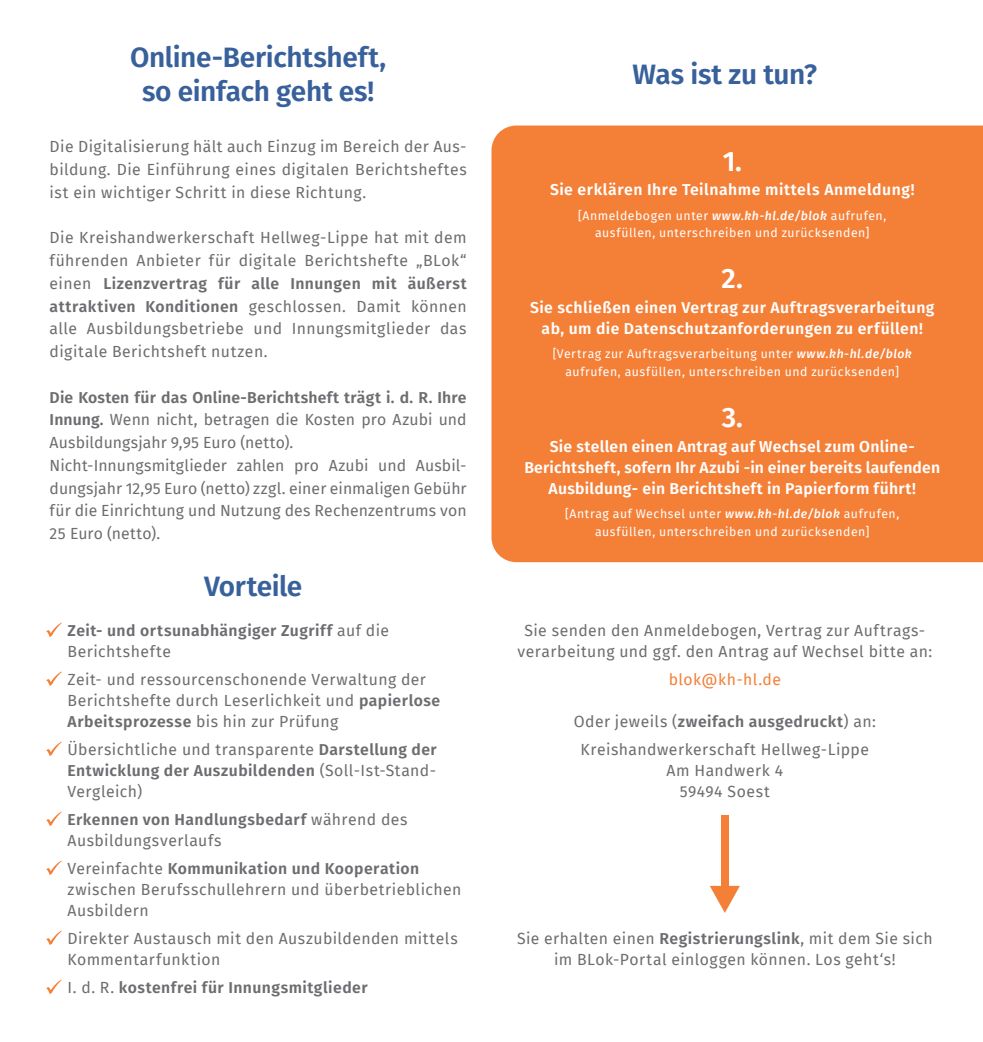
<style>
.page{position:relative;width:983px;height:1042px;background:#fff}
.page>*{position:absolute;margin:0;border:0;box-sizing:border-box;transform-origin:0 0}
.t1{font:600 28px/33.6px "Fira Sans";letter-spacing:-.015em;color:#38619c;text-align:center}
.t2{font:600 28px "Fira Sans";color:#fff}
.t3{font:15.75px/21px "Fira Sans";letter-spacing:.03em;color:#6c6d70}
.t4{font:15.75px/22.8px "Fira Sans";letter-spacing:.01em;color:#6c6d70}
.t5{font:600 15.75px/21px "Fira Sans";letter-spacing:.025em;color:#fff;text-align:center}
.t6{font:600 15.75px/21px "Fira Sans";letter-spacing:.03em;color:#6c6d70}
.t7{font:15.75px "Fira Sans";letter-spacing:.025em;color:#f47f37}
.t8{font:12.25px/17.5px "Fira Sans";letter-spacing:.045em;color:#fff;text-align:center}
.s1{font-weight:600}
.s2{font-weight:400}
.s3{font-weight:500;font-style:italic}
</style>
<div class="page">
<div style="left:491px;top:126px;width:491px;height:436px;background:#f47f37"></div>
<svg style="left:46px;top:622px;width:16px;height:15px"></svg>
<svg style="left:46px;top:671px;width:16px;height:15px"></svg>
<svg style="left:46px;top:741px;width:16px;height:15px"></svg>
<svg style="left:46px;top:860px;width:16px;height:15px"></svg>
<svg style="left:46px;top:811px;width:16px;height:15px"></svg>
<svg style="left:46px;top:930px;width:16px;height:15px"></svg>
<svg style="left:46px;top:979px;width:16px;height:15px"></svg>
<svg style="left:710px;top:815px;width:29px;height:98px"></svg>
<h1 class="t1" style="left:130px;top:39px;width:257px">Online-Berichtsheft, so einfach geht es!</h1>
<p class="t3" style="left:50px;top:135px;width:418px;line-height:22.8px;text-align:justify">Die Digitalisierung hält auch Einzug im Bereich der Aus&shy;bildung. Die Einführung eines digitalen Berichtsheftes ist ein wichtiger Schritt in diese Richtung.</p>
<p class="t3" style="left:50px;top:226px;width:418px;line-height:22.8px;text-align:justify">Die Kreishandwerkerschaft Hellweg-Lippe hat mit dem führenden Anbieter für digitale Berichtshefte „BLok“ einen <span class="s1">Lizenzvertrag für alle Innungen mit äußerst attraktiven Konditionen</span> geschlossen. Damit können alle Ausbildungsbetriebe und Innungsmitglieder das digitale Berichtsheft nutzen.</p>
<p class="t4" style="left:50px;top:385px;width:418px"><span class="s1">Die Kosten für das Online-Berichtsheft trägt i. d. R. Ihre Innung.</span> Wenn nicht, betragen die Kosten pro Azubi und Ausbildungsjahr 9,95 Euro (netto).<br>Nicht-Innungsmitglieder zahlen pro Azubi und Ausbil&shy;dungsjahr 12,95 Euro (netto) zzgl. einer einmaligen Gebühr für die Einrichtung und Nutzung des Rechenzentrums von 25 Euro (netto).</p>
<h1 class="t1" style="left:204px;top:568px;width:100px">Vorteile</h1>
<p class="t6" style="left:67px;top:619px;width:323px">Zeit- und ortsunabhängiger Zugriff <span class="s2">auf die<br>Berichtshefte</span></p>
<p class="t3" style="left:67px;top:668px;width:374px">Zeit- und ressourcenschonende Verwaltung der<br>Berichtshefte durch Leserlichkeit und <span class="s1">papierlose<br>Arbeitsprozesse</span> bis hin zur Prüfung</p>
<p class="t3" style="left:67px;top:738px;width:371px;text-align:justify">Übersichtliche und transparente <span class="s1">Darstellung der Entwicklung der Auszubildenden</span> (Soll-Ist-Stand-Vergleich)</p>
<p class="t3" style="left:67px;top:808px;width:341px"><span class="s1">Erkennen von Handlungsbedarf</span> während des<br>Ausbildungsverlaufs</p>
<p class="t3" style="left:67px;top:857px;width:395px">Vereinfachte <span class="s1">Kommunikation und Kooperation </span>zwischen Berufsschullehrern und überbetrieblichen<br>Ausbildern</p>
<p class="t3" style="left:67px;top:927px;width:391px">Direkter Austausch mit den Auszubildenden mittels<br>Kommentarfunktion</p>
<p class="t6" style="left:67px;top:976px;width:301px"><span class="s2">I. d. R.</span> kostenfrei für Innungsmitglieder</p>
<h1 class="t1" style="left:632px;top:56px;width:186px">Was ist zu tun?</h1>
<h1 class="t2" style="left:722px;top:138px;width:21px">1.</h1>
<p class="t5" style="left:550px;top:178px;width:366px">Sie erklären Ihre Teilnahme mittels Anmeldung!</p>
<p class="t8" style="left:578px;top:206px;width:309px">[Anmeldebogen unter <span class="s3">www.kh-hl.de/blok</span> aufrufen, ausfüllen, unterschreiben und zurücksenden]</p>
<h1 class="t2" style="left:721px;top:256px;width:23px">2.</h1>
<p class="t5" style="left:530px;top:296px;width:406px">Sie schließen einen Vertrag zur Auftragsverarbeitung ab, um die Datenschutzanforderungen zu erfüllen!</p>
<p class="t8" style="left:552px;top:345px;width:360px">[Vertrag zur Auftragsverarbeitung unter <span class="s3">www.kh-hl.de/blok </span>aufrufen, ausfüllen, unterschreiben und zurücksenden]</p>
<h1 class="t2" style="left:721px;top:394px;width:22px">3.</h1>
<p class="t5" style="left:524px;top:435px;width:417px">Sie stellen einen Antrag auf Wechsel zum Online-<br>Berichtsheft, sofern Ihr Azubi -in einer bereits laufenden<br>Ausbildung- ein Berichtsheft in Papierform führt!</p>
<p class="t8" style="left:565px;top:505px;width:335px">[Antrag auf Wechsel unter <span class="s3">www.kh-hl.de/blok</span> aufrufen, ausfüllen, unterschreiben und zurücksenden]</p>
<p class="t3" style="left:517px;top:619px;width:416px;text-align:center">Sie senden den Anmeldebogen, Vertrag zur Auftrags&shy;verarbeitung und ggf. den Antrag auf Wechsel bitte an:</p>
<p class="t7" style="left:668px;top:667px;width:114px">blok@kh-hl.de</p>
<p class="t3" style="left:573px;top:707px;width:303px;line-height:28px;text-align:center">Oder jeweils (<span class="s1">zweifach ausgedruckt</span>) an:<br>Kreishandwerkerschaft Hellweg-Lippe</p>
<p class="t3" style="left:666px;top:759px;width:118px;text-align:center">Am Handwerk 4<br>59494 Soest</p>
<p class="t3" style="left:517px;top:927px;width:417px;text-align:center">Sie erhalten einen <span class="s1">Registrierungslink</span>, mit dem Sie sich im BLok-Portal einloggen können. Los geht‘s!</p>
</div>
